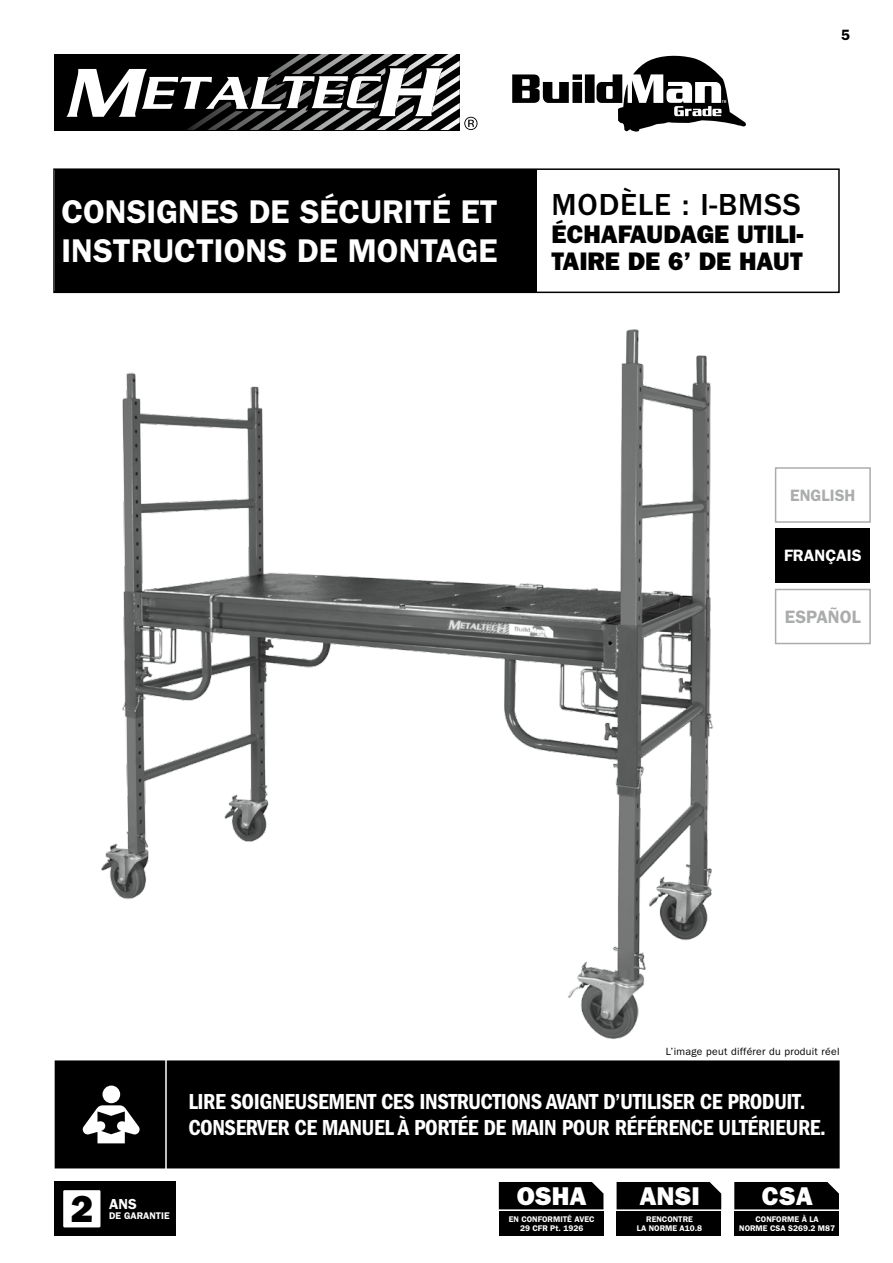
<style>
.page{position:relative;width:893px;height:1263px;background:#fff}
.page>*{position:absolute;margin:0;border:0;box-sizing:border-box;transform-origin:0 0}
.t1{font:37.8px "ITC Franklin Gothic Std Hvy";color:#000}
.t2{font:600 33px/39px "ITC Franklin Gothic Std";color:#fff}
.t3{font:500 31.5px "ITC Franklin Gothic Std";letter-spacing:.025em;color:#000}
.t4{font:25.8px "ITC Franklin Gothic Std Hvy";color:#fff}
.t5{font:25.5px/27px "ITC Franklin Gothic Std Hvy";color:#000}
.t6{font:22.5px/26.2px "ITC Franklin Gothic Std Dm Cd";letter-spacing:-.02em;color:#fff}
.t7{font:600 18px "ITC Franklin Gothic Std";color:#abacac}
.t8{font:600 16.5px "ITC Franklin Gothic Std";color:#fff}
.t9{font:600 16.5px "ITC Franklin Gothic Std";color:#abacac}
.t10{font:600 15px "Franklin Gothic";color:#000}
.t11{font:600 14.55px "ITC Franklin Gothic Std";color:#fff}
.t12{font:10.5px "ITC Franklin Gothic Std";letter-spacing:.025em;color:#000}
.t13{font:600 9.75px "ITC Franklin Gothic Std";color:#fff}
.t14{font:600 8.25px/9px "ITC Franklin Gothic Std";color:#fff;text-align:center}
</style>
<div class="page">
<div style="left:56px;top:1062px;width:782px;height:105px;background:#000"></div>
<div style="left:55px;top:1060px;width:785px;height:108px;border:3px solid #000"></div>
<div style="left:103px;top:1085px;width:17px;height:18px;background:#fff;border-radius:50%"></div>
<svg style="left:83px;top:1105px;width:57px;height:38px"></svg>
<hr style="left:165px;top:1056px;width:2px;height:114px;background:#fff">
<div style="left:776px;top:529px;width:94px;height:54px;background:#000"></div>
<div style="left:775px;top:589px;width:96px;height:55px;border:2px solid #abacac"></div>
<div style="left:775px;top:467px;width:96px;height:56px;border:2px solid #abacac"></div>
<div style="left:499px;top:1182px;width:104px;height:27px;background:#000"></div>
<div style="left:617px;top:1182px;width:104px;height:27px;background:#000"></div>
<div style="left:734px;top:1182px;width:105px;height:27px;background:#000"></div>
<div style="left:499px;top:1211px;width:104px;height:25px;background:#000"></div>
<div style="left:617px;top:1212px;width:104px;height:24px;background:#000"></div>
<div style="left:734px;top:1212px;width:105px;height:24px;background:#000"></div>
<div style="left:55px;top:1182px;width:121px;height:54px;background:#000"></div>
<div style="left:63px;top:1190px;width:37px;height:37px;background:#fff"></div>
<div style="left:54px;top:54px;width:406px;height:76px;background:#000"></div>
<svg style="left:66px;top:54px;width:411px;height:76px"></svg>
<svg style="left:512px;top:55px;width:234px;height:76px"></svg>
<div style="left:53px;top:168px;width:787px;height:125px;border:2px solid #000"></div>
<div style="left:55px;top:169px;width:481px;height:123px;background:#000"></div>
<img style="left:101px;top:329px;width:613px;height:710px">
<p class="t10" style="left:841px;top:26px;width:10px">5</p>
<h2 class="t2" style="left:61px;top:192px;width:438px">CONSIGNES DE SÉCURITÉ ET<br>INSTRUCTIONS DE MONTAGE</h2>
<h3 class="t3" style="left:552px;top:187px;width:251px">MODÈLE : I-BMSS</h3>
<p class="t5" style="left:551px;top:221px;width:253px">ÉCHAFAUDAGE UTILI-<br>TAIRE DE 6’ DE HAUT</p>
<p class="t9" style="left:790px;top:485px;width:67px">ENGLISH</p>
<p class="t8" style="left:784px;top:546px;width:79px">FRANÇAIS</p>
<p class="t7" style="left:785px;top:606px;width:77px">ESPAÑOL</p>
<p class="t12" style="left:666px;top:1045px;width:175px">L’image peut différer du produit réel</p>
<p class="t6" style="left:188px;top:1088px;width:639px">LIRE SOIGNEUSEMENT CES INSTRUCTIONS AVANT D’UTILISER CE PRODUIT.<br>CONSERVER CE MANUEL À PORTÉE DE MAIN POUR RÉFÉRENCE ULTÉRIEURE.</p>
<h1 class="t1" style="left:71px;top:1187px;width:24px">2</h1>
<p class="t11" style="left:109px;top:1195px;width:29px">ANS</p>
<p class="t13" style="left:109px;top:1210px;width:62px">DE GARANTIE</p>
<p class="t4" style="left:517px;top:1180px;width:71px">OSHA</p>
<p class="t14" style="left:509px;top:1215px;width:88px">EN CONFORMITÉ AVEC<br>29 CFR Pt. 1926</p>
<p class="t4" style="left:639px;top:1180px;width:62px">ANSI</p>
<p class="t14" style="left:637px;top:1215px;width:67px">RENCONTRE<br>LA NORME A10.8</p>
<p class="t4" style="left:762px;top:1180px;width:53px">CSA</p>
<p class="t14" style="left:755px;top:1215px;width:65px">CONFORME À LA</p>
<p class="t14" style="left:739px;top:1224px;width:97px">NORME CSA S269.2 M87</p>
</div>
